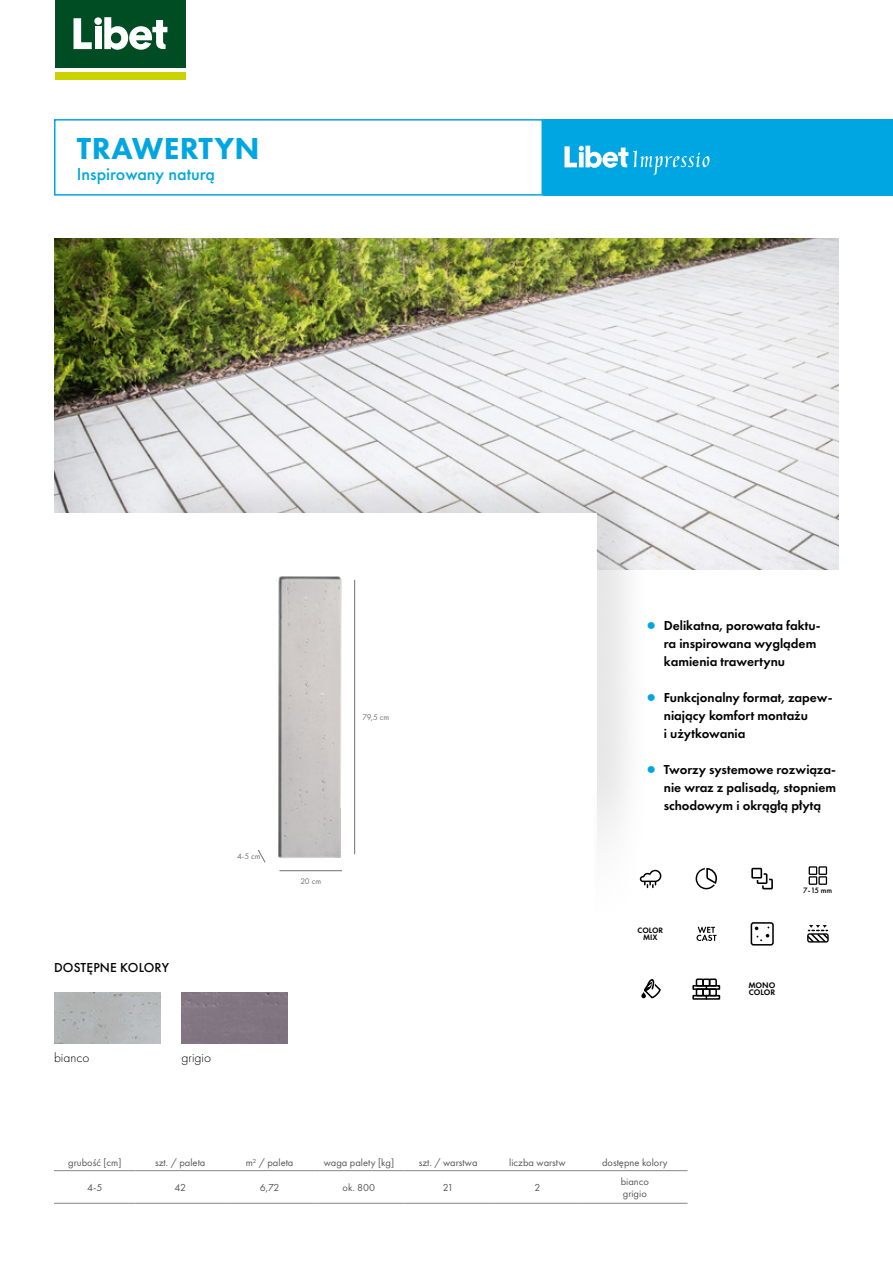
<style>
.page{position:relative;width:893px;height:1263px;background:#fff}
.page>*{position:absolute;margin:0;border:0;box-sizing:border-box;transform-origin:0 0}
.t1{font:800 31.5px "Futura PT";letter-spacing:.01em;color:#00a6e2}
.t2{font:500 18px "Futura PT";color:#00a6e2}
.t3{font:600 13.5px/18px "Futura PT";color:#000}
.t4{font:500 13.5px "Futura PT";letter-spacing:.01em;color:#000}
.t5{font:300 13.5px "Futura PT";color:#000}
.t6{font:10.5px/12.6px "Futura PT";color:#575756}
.t7{font:8.4px "Futura PT";color:#706f6f}
.t8{font:8.4px/7.2px "Futura TOT Dem";color:#000}
.t9{font:8.1px/6.9px "Futura TOT Dem";color:#000;text-align:center}
.t10{font:500 8.1px "Futura PT";color:#000}
.s1{font-family:"Futura TOT";font-weight:300;color:#00a6e2}
</style>
<div class="page">
<img style="left:54px;top:238px;width:785px;height:332px">
<div style="left:137px;top:464px;width:517px;height:498px;background:#000;opacity:.1"></div>
<div style="left:139px;top:513px;width:457px;height:458px;background:#fff"></div>
<div style="left:34px;top:513px;width:560px;height:422px;background:#fff"></div>
<div style="left:543px;top:119px;width:350px;height:77px;background:#00a6e2"></div>
<div style="left:55px;top:0;width:131px;height:67px;background:#004c23"></div>
<svg style="left:74px;top:18px;width:18px;height:31px"></svg>
<div style="left:94px;top:17px;width:8px;height:8px;background:#fff;border-radius:50%"></div>
<div style="left:95px;top:27px;width:7px;height:22px;background:#fff"></div>
<svg style="left:104px;top:17px;width:63px;height:33px"></svg>
<div style="left:55px;top:72px;width:131px;height:8px;background:#cad200"></div>
<svg style="left:564px;top:146px;width:145px;height:29px"></svg>
<div style="left:54px;top:119px;width:489px;height:77px;border:2px solid #00a6e2"></div>
<hr style="left:279px;top:870px;width:63px;height:1px;background:#706f6f">
<svg style="left:258px;top:850px;width:7px;height:13px"></svg>
<hr style="left:354px;top:580px;width:1px;height:274px;background:#706f6f">
<img style="left:276px;top:576px;width:66px;height:282px">
<svg style="left:695px;top:868px;width:22px;height:21px"></svg>
<svg style="left:809px;top:866px;width:18px;height:19px"></svg>
<svg style="left:751px;top:868px;width:22px;height:21px"></svg>
<svg style="left:641px;top:979px;width:20px;height:20px"></svg>
<svg style="left:696px;top:927px;width:20px;height:14px"></svg>
<div style="left:696px;top:988px;width:8px;height:8px;border:2px solid #000"></div>
<div style="left:702px;top:988px;width:8px;height:8px;border:2px solid #000"></div>
<div style="left:709px;top:988px;width:8px;height:8px;border:2px solid #000"></div>
<div style="left:692px;top:995px;width:28px;height:5px;border:2px solid #000"></div>
<div style="left:692px;top:985px;width:28px;height:5px;border:2px solid #000"></div>
<div style="left:696px;top:978px;width:8px;height:8px;border:2px solid #000"></div>
<div style="left:702px;top:978px;width:8px;height:8px;border:2px solid #000"></div>
<div style="left:709px;top:978px;width:8px;height:8px;border:2px solid #000"></div>
<div style="left:751px;top:922px;width:23px;height:23px;border:2px solid #000;border-radius:2px"></div>
<svg style="left:755px;top:926px;width:14px;height:15px"></svg>
<svg style="left:807px;top:925px;width:22px;height:18px"></svg>
<svg style="left:640px;top:870px;width:21px;height:17px"></svg>
<div style="left:182px;top:992px;width:106px;height:51px;background:#817581"></div>
<img style="left:54px;top:992px;width:106px;height:51px">
<hr style="left:54px;top:1170px;width:82px;height:1px;background:#878787">
<hr style="left:54px;top:1203px;width:82px;height:1px;background:#878787">
<hr style="left:136px;top:1203px;width:89px;height:1px;background:#878787">
<hr style="left:225px;top:1203px;width:89px;height:1px;background:#878787">
<hr style="left:314px;top:1203px;width:90px;height:1px;background:#878787">
<hr style="left:404px;top:1203px;width:89px;height:1px;background:#878787">
<hr style="left:493px;top:1203px;width:89px;height:1px;background:#878787">
<hr style="left:582px;top:1203px;width:106px;height:1px;background:#878787">
<hr style="left:225px;top:1170px;width:89px;height:1px;background:#878787">
<hr style="left:314px;top:1170px;width:90px;height:1px;background:#878787">
<hr style="left:404px;top:1170px;width:89px;height:1px;background:#878787">
<hr style="left:493px;top:1170px;width:89px;height:1px;background:#878787">
<hr style="left:582px;top:1170px;width:106px;height:1px;background:#878787">
<hr style="left:136px;top:1170px;width:89px;height:1px;background:#878787">
<h1 class="t1" style="left:77px;top:128px;width:184px">TRAWERTYN</h1>
<h2 class="t2" style="left:77px;top:163px;width:140px">Inspirowany naturą</h2>
<p class="t7" style="left:363px;top:712px;width:28px">79,5 cm</p>
<p class="t7" style="left:237px;top:852px;width:25px">4-5 cm</p>
<p class="t4" style="left:54px;top:959px;width:117px">DOSTĘPNE KOLORY</p>
<p class="t5" style="left:54px;top:1050px;width:37px">bianco</p>
<p class="t5" style="left:182px;top:1050px;width:31px">grigio</p>
<p class="t7" style="left:300px;top:877px;width:22px">20 cm</p>
<p class="t3" style="left:664px;top:616px;width:158px;text-indent:-17px"><span class="s1">▯</span> Delikatna, porowata faktu&shy;ra inspirowana wyglądem kamienia trawertynu</p>
<p class="t3" style="left:664px;top:688px;width:170px;text-indent:-17px"><span class="s1">▯</span> Funkcjonalny format, zapew&shy;niający komfort montażu<br>i użytkowania</p>
<p class="t3" style="left:664px;top:760px;width:174px;text-align:justify;text-indent:-17px"><span class="s1">▯</span> Tworzy systemowe rozwiąza&shy;nie wraz z palisadą, stopniem schodowym i okrągłą płytą</p>
<p class="t9" style="left:638px;top:926px;width:27px">COLOR<br>MIX</p>
<p class="t10" style="left:803px;top:886px;width:30px">7-15 mm</p>
<p class="t8" style="left:748px;top:981px;width:29px">MONO<br>COLOR</p>
<p class="t6" style="left:68px;top:1156px;width:55px">grubość [cm]</p>
<p class="t6" style="left:155px;top:1156px;width:52px">szt. / paleta</p>
<p class="t6" style="left:246px;top:1156px;width:49px">m<sup>2</sup> / paleta</p>
<p class="t6" style="left:324px;top:1156px;width:72px">waga palety [kg]</p>
<p class="t6" style="left:419px;top:1156px;width:60px">szt. / warstwa</p>
<p class="t6" style="left:509px;top:1156px;width:58px">liczba warstw</p>
<p class="t6" style="left:602px;top:1156px;width:67px">dostępne kolory</p>
<p class="t6" style="left:87px;top:1181px;width:17px">4-5</p>
<p class="t6" style="left:175px;top:1181px;width:13px">42</p>
<p class="t6" style="left:260px;top:1181px;width:21px">6,72</p>
<p class="t6" style="left:343px;top:1181px;width:34px">ok. 800</p>
<p class="t6" style="left:443px;top:1181px;width:12px">21</p>
<p class="t6" style="left:534px;top:1181px;width:7px">2</p>
<p class="t6" style="left:621px;top:1175px;width:30px">bianco grigio</p>
</div>
